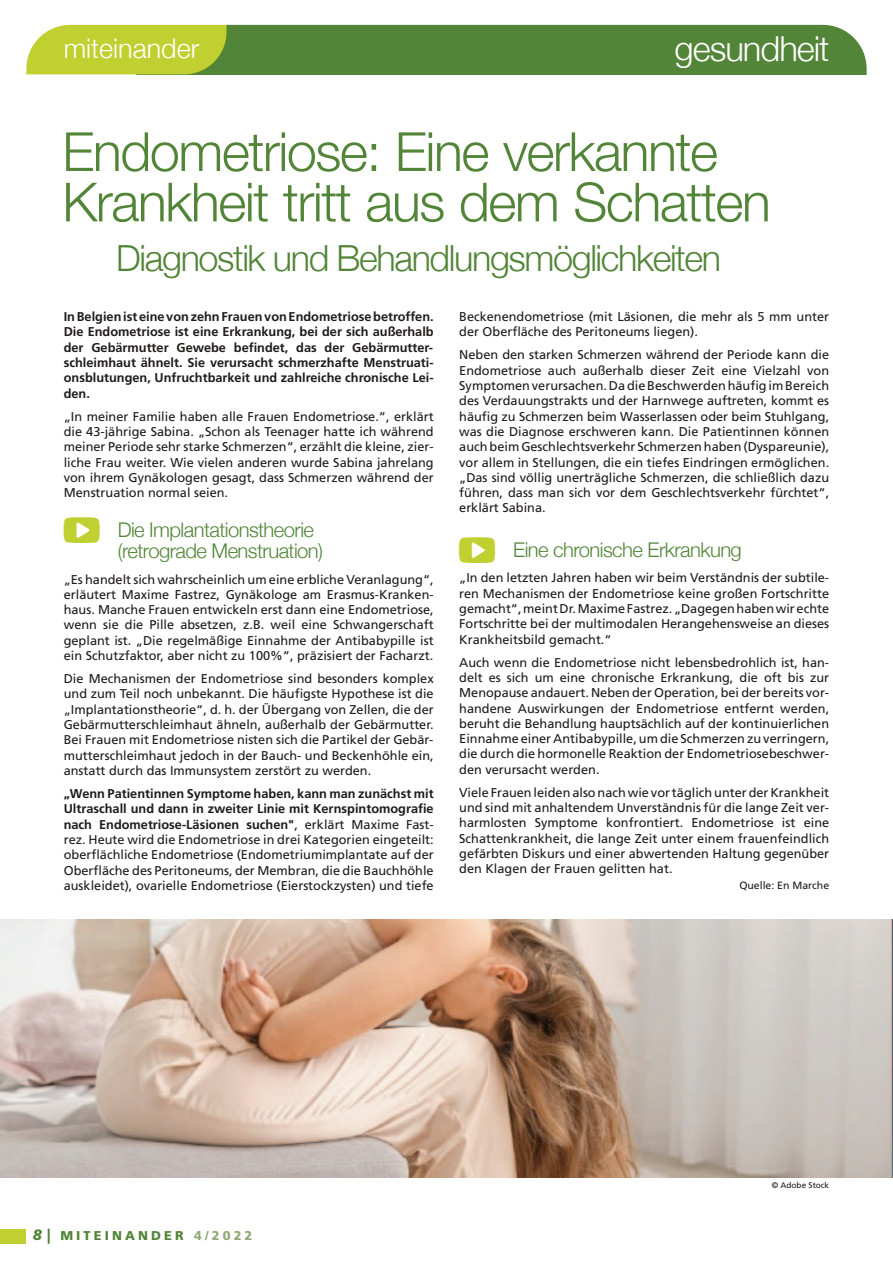
<style>
.page{position:relative;width:893px;height:1263px;background:#fff}
.page>*{position:absolute;margin:0;border:0;box-sizing:border-box;transform-origin:0 0}
.t1{font:300 54px/50.4px "Helvetica Neue";letter-spacing:-.03em;color:#528538}
.t2{font:300 36px "Helvetica Neue";letter-spacing:-.04em;color:#528538}
.t3{font:300 34.5px "Helvetica Neue";letter-spacing:-.03em;color:#fff}
.t4{font:300 27px "Helvetica Neue";color:#fff}
.t5{font:300 20.25px "Helvetica Neue";letter-spacing:-.03em;color:#528538}
.t6{font:12.75px/15.3px "Frutiger";color:#1f1b1a;text-align:justify}
.t7{font:700 12.75px/15.3px "Frutiger";color:#1f1b1a;text-align:justify}
.t8{font:900 12.75px "Frutiger";letter-spacing:.245em;color:#528538}
.t9{font:10.5px "Frutiger";color:#1f1b1a}
.t10{font:8.25px "Frutiger";color:#1f1b1a}
.s1{font-weight:700}
.s2{font-style:italic;font-size:15px}
.s3{color:#90a977}
</style>
<div class="page">
<svg style="left:26px;top:24px;width:841px;height:51px;fill:#528538"></svg>
<div style="left:0;top:1229px;width:26px;height:15px;background:#c0d030"></div>
<img style="left:0;top:919px;width:893px;height:259px">
<p class="t4" style="left:64px;top:32px;width:137px">miteinander</p>
<p class="t3" style="left:674px;top:27px;width:156px">gesundheit</p>
<p class="t1" style="left:62px;top:125px;width:710px">Endometriose: Eine verkannte<br>Krankheit tritt aus dem Schatten</p>
<p class="t2" style="left:116px;top:236px;width:606px">Diagnostik und Behandlungsmöglichkeiten</p>
<p class="t7" style="left:64px;top:310px;width:371px">In Belgien ist eine von zehn Frauen von Endometriose betroffen.<br>Die Endometriose ist eine Erkrankung, bei der sich außerhalb der Gebärmutter Gewebe befindet, das der Gebärmutter&shy;schleimhaut ähnelt. Sie verursacht schmerzhafte Menstruati&shy;onsblutungen, Unfruchtbarkeit und zahlreiche chronische Lei&shy;den.</p>
<p class="t6" style="left:64px;top:409px;width:371px">„In meiner Familie haben alle Frauen Endometriose.“, erklärt die 43-jährige Sabina. „Schon als Teenager hatte ich während meiner Periode sehr starke Schmerzen“, erzählt die kleine, zier&shy;liche Frau weiter. Wie vielen anderen wurde Sabina jahrelang von ihrem Gynäkologen gesagt, dass Schmerzen während der Menstruation normal seien.</p>
<p class="t5" style="left:118px;top:517px;width:198px">Die Implantationstheorie</p>
<p class="t5" style="left:118px;top:538px;width:207px">(retrograde Menstruation)</p>
<p class="t6" style="left:64px;top:572px;width:371px">„Es handelt sich wahrscheinlich um eine erbliche Veranlagung“, erläutert Maxime Fastrez, Gynäkologe am Erasmus-Kranken&shy;haus. Manche Frauen entwickeln erst dann eine Endometriose, wenn sie die Pille absetzen, z.B. weil eine Schwangerschaft geplant ist. „Die regelmäßige Einnahme der Antibabypille ist ein Schutzfaktor, aber nicht zu 100%“, präzisiert der Facharzt.</p>
<p class="t6" style="left:64px;top:672px;width:371px">Die Mechanismen der Endometriose sind besonders komplex und zum Teil noch unbekannt. Die häufigste Hypothese ist die „Implantationstheorie“, d. h. der Übergang von Zellen, die der Gebärmutterschleimhaut ähneln, außerhalb der Gebärmutter.<br>Bei Frauen mit Endometriose nisten sich die Partikel der Gebär&shy;mutterschleimhaut jedoch in der Bauch- und Beckenhöhle ein, anstatt durch das Immunsystem zerstört zu werden.</p>
<p class="t6" style="left:64px;top:787px;width:371px"><span class="s1">„Wenn Patientinnen Symptome haben, kann man zunächst mit Ultraschall und dann in zweiter Linie mit Kernspintomografie nach Endometriose-Läsionen suchen"</span>, erklärt Maxime Fast&shy;rez. Heute wird die Endometriose in drei Kategorien eingeteilt: oberflächliche Endometriose (Endometriumimplantate auf der Oberfläche des Peritoneums, der Membran, die die Bauchhöhle auskleidet), ovarielle Endometriose (Eierstockzysten) und tiefe</p>
<p class="t6" style="left:459px;top:310px;width:371px">Beckenendometriose (mit Läsionen, die mehr als 5 mm unter der Oberfläche des Peritoneums liegen).</p>
<p class="t6" style="left:459px;top:348px;width:371px">Neben den starken Schmerzen während der Periode kann die Endometriose auch außerhalb dieser Zeit eine Vielzahl von Symp tomen verursachen. Da die Beschwerden häufig im Bereich des Verdauungstrakts und der Harnwege auftreten, kommt es häufig zu Schmerzen beim Wasserlassen oder beim Stuhlgang, was die Diagnose erschweren kann. Die Patientinnen können auch beim Geschlechtsverkehr Schmerzen haben (Dyspareunie), vor allem in Stellungen, die ein tiefes Eindringen ermöglichen. „Das sind völlig unerträgliche Schmerzen, die schließlich dazu führen, dass man sich vor dem Geschlechtsverkehr fürchtet“, erklärt Sabina.</p>
<p class="t5" style="left:513px;top:537px;width:230px">Eine chronische Erkrankung</p>
<p class="t6" style="left:459px;top:571px;width:371px">„In den letzten Jahren haben wir beim Verständnis der subtile&shy;ren Mechanismen der Endometriose keine großen Fortschritte gemacht“, meint Dr. Maxime Fastrez. „Dagegen haben wir echte Fortschritte bei der multimodalen Herangehensweise an dieses Krankheitsbild gemacht.“</p>
<p class="t6" style="left:459px;top:655px;width:371px">Auch wenn die Endometriose nicht lebensbedrohlich ist, han&shy;delt es sich um eine chronische Erkrankung, die oft bis zur Menopause andauert. Neben der Operation, bei der bereits vor&shy;handene Auswirkungen der Endometriose entfernt werden, beruht die Behandlung hauptsächlich auf der kontinuierlichen Einnahme einer Antibabypille, um die Schmerzen zu verringern, die durch die hormonelle Reaktion der Endometriosebeschwer&shy;den verursacht werden.</p>
<p class="t6" style="left:459px;top:786px;width:371px">Viele Frauen leiden also nach wie vor täglich unter der Krankheit und sind mit anhaltendem Unverständnis für die lange Zeit ver&shy;harmlosten Symptome konfrontiert. Endometriose ist eine Schattenkrankheit, die lange Zeit unter einem frauenfeindlich gefärbten Diskurs und einer abwertenden Haltung gegenüber den Klagen der Frauen gelitten hat.</p>
<p class="t9" style="left:739px;top:881px;width:91px">Quelle: En Marche</p>
<p class="t8" style="left:33px;top:1230px;width:221px"><span class="s2">8 |</span> MITEINANDER <span class="s3">4/2022</span></p>
<p class="t10" style="left:772px;top:1182px;width:59px">© Adobe Stock</p>
</div>
